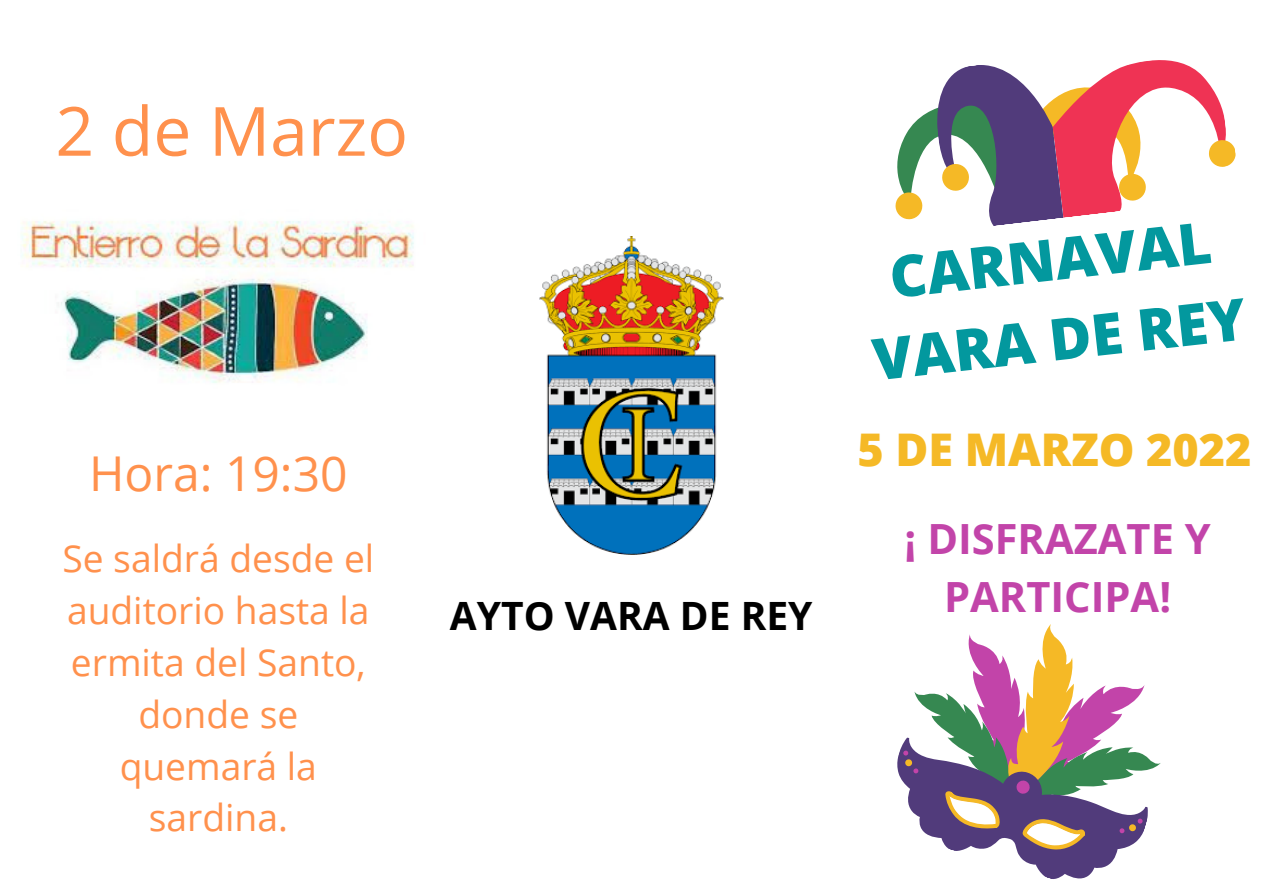
<style>
.page{position:relative;width:1263px;height:894px;background:#fff}
.page>*{position:absolute;margin:0;border:0;box-sizing:border-box;transform-origin:0 0}
.t1{font:67.8px "Open Sans";color:#ff914d}
.t2{font:800 57.6px/79.8px "Open Sans";color:#03989e;text-align:center}
.t3{font:48px "Open Sans";color:#ff914d}
.t4{font:800 45px "Open Sans";color:#f5b926}
.t5{font:700 41.55px/57.4px "Open Sans";color:#c244a9;text-align:center}
.t6{font:700 39px "Open Sans";color:#000}
.t7{font:37.2px/51.8px "Open Sans";color:#ff914d;text-align:center}
</style>
<div class="page">
<svg style="left:897px;top:624px;width:264px;height:255px"></svg>
<svg style="left:895px;top:60px;width:341px;height:166px"></svg>
<img style="left:540px;top:236px;width:183px;height:318px">
<img style="left:21px;top:221px;width:393px;height:162px">
<p class="t1" style="left:55px;top:83px;width:354px">2 de Marzo</p>
<p class="t3" style="left:89px;top:439px;width:260px">Hora: 19:30</p>
<p class="t7" style="left:62px;top:532px;width:313px">Se saldrá desde el auditorio hasta la ermita del Santo, donde se quemará la sardina.</p>
<p class="t6" style="left:450px;top:588px;width:364px">AYTO VARA DE REY</p>
<p class="t2" style="left:860px;top:238px;width:377px;rotate:-6deg">CARNAVAL<br>VARA DE REY</p>
<p class="t4" style="left:857px;top:417px;width:395px">5 DE MARZO 2022</p>
<p class="t5" style="left:905px;top:509px;width:308px">¡ DISFRAZATE Y<br>PARTICIPA!</p>
</div>
